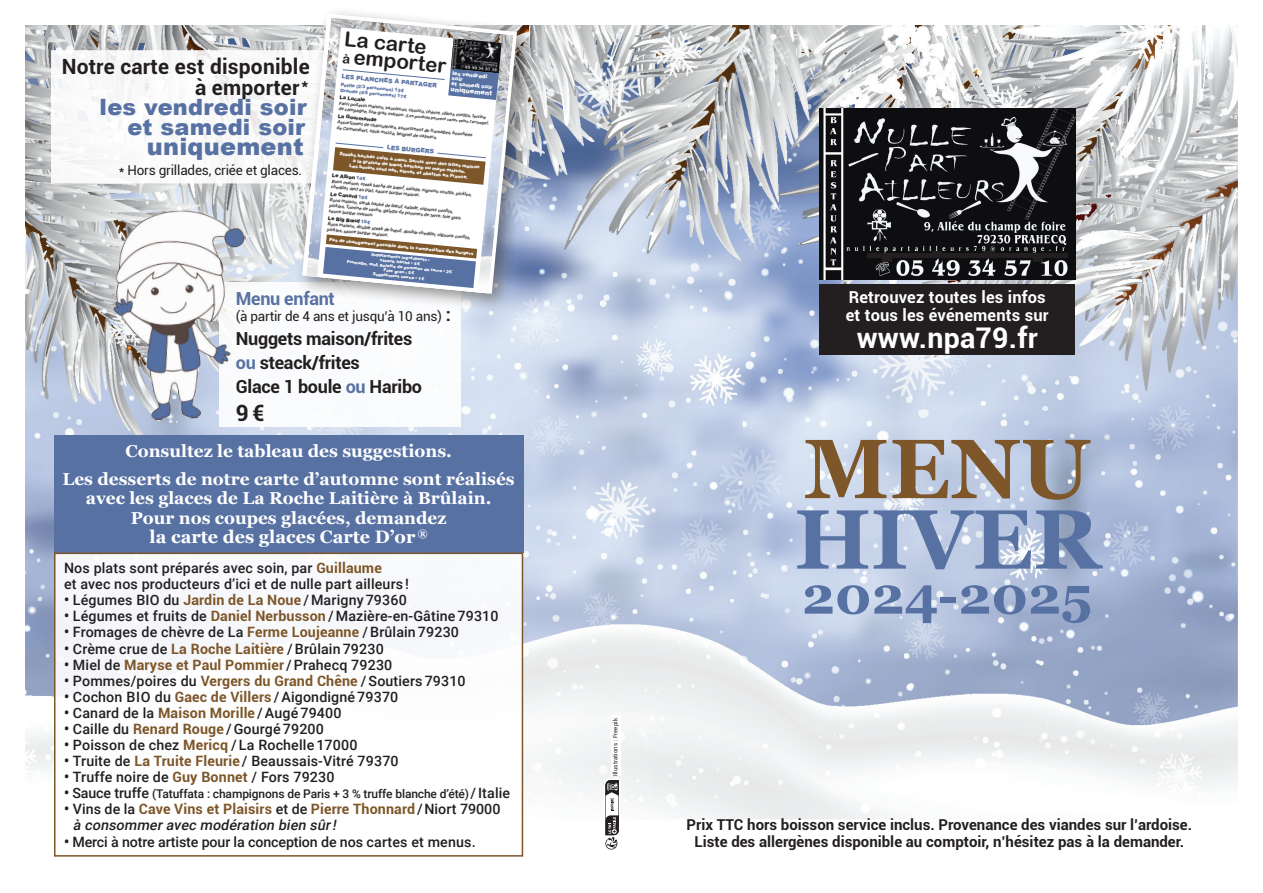
<style>
.page{position:relative;width:1263px;height:893px;background:#fff}
.page>*{position:absolute;margin:0;border:0;box-sizing:border-box;transform-origin:0 0}
.t1{font:700 84px/70.5px "Georgia";color:#5771a3}
.t2{font:700 52.5px "Georgia";color:#5771a3}
.t3{font:700 28.5px "Roboto";letter-spacing:.01em;color:#fff}
.t4{font:900 24px "Arial";letter-spacing:.01em;color:#5771a3}
.t5{font:900 22.5px/20.2px "Arial";letter-spacing:.01em;color:#5771a3;text-align:right}
.t6{font:700 22.5px "Roboto";color:#231f20}
.t7{font:700 21px/20.2px "Roboto";letter-spacing:.01em;color:#231f20;text-align:right}
.t8{font:20.4px/16.8px "Arial Rounded MT Bold";color:#231f20}
.t9{font:700 18px/24px "Roboto";letter-spacing:-.015em;color:#231f20}
.t10{font:700 18px "Georgia";color:#fff}
.t11{font:700 18px "Roboto";letter-spacing:-.015em;color:#5771a3}
.t12{font:700 17.25px/19.5px "Georgia";color:#fff;text-align:center}
.t13{font:700 16.5px/18px "Roboto";letter-spacing:.01em;color:#fff}
.t14{font:700 15px "Roboto";color:#231f20}
.t15{font:500 14.25px/16px "Roboto";letter-spacing:.01em;color:#231f20}
.t16{font:700 14.25px/16px "Roboto";letter-spacing:.01em;color:#7d5629}
.t17{font:500 14.25px "Roboto";letter-spacing:-.01em;color:#231f20}
.t18{font:13.5px "Roboto";letter-spacing:-.015em;color:#231f20}
.t19{font:500 12px "Roboto";letter-spacing:-.01em;color:#231f20}
.t20{font:900 6.45px "Arial";color:#fff}
.t21{font:900 6px "Arial";color:#5771a3}
.t22{font:6px "Roboto";letter-spacing:.01em;color:#231f20}
.t23{font:900 5.55px/5.1px "Arial";color:#fff}
.t24{font:900 5.1px "Arial";color:#231f20}
.t25{font:italic 500 4.65px/5.2px "Roboto";color:#231f20}
.t26{font:900 4.65px/5.6px "Arial";color:#fff;text-align:center}
.t27{font:900 4.65px/5.6px "Arial";color:#5771a3}
.t28{font:900 4.5px "Arial";color:#fff}
.t29{font:900 4.2px/4.8px "Arial";color:#fff;text-align:center}
.t30{font:italic 500 4.2px "Roboto";color:#231f20}
.s1{font-size:12.9px}
.s2{font-size:4.65px;color:#5771a3}
.s3{font-weight:700;font-size:18px}
.s4{color:#5771a3}
.s5{font-weight:700;color:#7d5629}
.s6{font-weight:700}
.s7{font-weight:700;font-size:14.25px}
.s8{font-size:14.25px}
.s9{color:#231f20}
.s10{font-weight:500;color:#231f20}
.s11{font-weight:500;font-style:italic;color:#231f20}
.s12{color:#7d5629}
</style>
<div class="page">
<img style="left:778px;top:26px;width:459px;height:384px">
<img style="left:461px;top:26px;width:317px;height:384px">
<img style="left:26px;top:26px;width:282px;height:744px">
<img style="left:742px;top:410px;width:495px;height:409px">
<img style="left:308px;top:410px;width:434px;height:409px">
<div style="left:219px;top:283px;width:241px;height:144px;background:#fff"></div>
<img style="left:109px;top:293px;width:122px;height:129px">
<div style="left:54px;top:435px;width:469px;height:118px;background:#5771a3"></div>
<div style="left:55px;top:553px;width:467px;height:303px;background:#fff"></div>
<div style="left:54px;top:553px;width:469px;height:304px;border:2px solid #7d5629"></div>
<div style="left:611px;top:715px;width:9px;height:61px;background:#fff"></div>
<svg style="left:604px;top:778px;width:16px;height:72px"></svg>
<svg style="left:819px;top:109px;width:266px;height:181px"></svg>
<div style="left:882px;top:255px;width:9px;height:6px;background:#231f20"></div>
<div style="left:932px;top:251px;width:10px;height:6px;background:#231f20"></div>
<div style="left:983px;top:251px;width:9px;height:7px;background:#231f20"></div>
<div style="left:1034px;top:255px;width:9px;height:6px;background:#231f20"></div>
<div style="left:819px;top:284px;width:256px;height:71px;background:#231f20"></div>
<div style="left:295px;top:6px;width:242px;height:308px;background:#231f20;opacity:.5"></div>
<svg style="left:302px;top:14px;width:215px;height:280px"></svg>
<img style="left:306px;top:18px;width:207px;height:275px">
<svg style="left:51px;top:28px;width:451px;height:265px"></svg>
<p class="t7" style="left:62px;top:56px;width:250px">Notre carte est disponible à emporter<sup>*</sup></p>
<p class="t5" style="left:100px;top:96px;width:209px">les vendredi soir et samedi soir</p>
<p class="t4" style="left:147px;top:129px;width:158px">uniquement</p>
<p class="t18" style="left:119px;top:161px;width:185px">* Hors grillades, criée et glaces.</p>
<h3 class="t8" style="left:345px;top:31px;width:105px;rotate:5deg">La carte<br><span class="s1">à</span> emporter</h3>
<p class="t23" style="left:452px;top:71px;width:43px;rotate:5deg">les vendredi soir<br>et samedi soir</p>
<p class="t20" style="left:451px;top:85px;width:43px;rotate:5deg">uniquement</p>
<p class="t21" style="left:342px;top:72px;width:97px;rotate:5deg">LES PLANCHES À PARTAGER</p>
<p class="t27" style="left:341px;top:82px;width:68px;rotate:5deg">Petite (2/3 personnes) 13€<br>Grande (4/5 personnes) 17€</p>
<p class="t24" style="left:340px;top:94px;width:27px;rotate:5deg">La Locale</p>
<p class="t25" style="left:339px;top:101px;width:149px;rotate:5deg">Farci poitevin maison, saucisson, chorizo, chèvre, rillons confi ts, terrine de campagne, foie gras maison.</p>
<p class="t24" style="left:338px;top:112px;width:41px;rotate:5deg">La Gourmande</p>
<p class="t30" style="left:406px;top:112px;width:85px;rotate:6deg">(Les produits peuvent varier selon l’arrivage).</p>
<p class="t25" style="left:337px;top:119px;width:137px;line-height:5.8px;rotate:5deg">Assortiment de charcuteries, assortiment de fromages, bouchées de Camembert, stick mozza, beignet de calmars.</p>
<p class="t24" style="left:332px;top:172px;width:35px;rotate:5deg">Le Alban <span class="s2">14€</span></p>
<p class="t25" style="left:332px;top:179px;width:142px;rotate:5deg">Buns maison, steak haché de bœuf, salade, oignons confi ts, pickles, cheddar, œuf au plat, sauce burger maison.</p>
<p class="t21" style="left:387px;top:143px;width:49px;rotate:5deg">LES BURGERS</p>
<p class="t26" style="left:340px;top:150px;width:142px;rotate:6deg">Steaks hachés cuits à cœur. Servis avec des frites maison à la graisse de bœuf, ketchup ou mayo maison.<br>Les bovins sont nés, élevés et abattus en France.</p>
<p class="t24" style="left:331px;top:190px;width:39px;rotate:5deg">Le Canard <span class="s2">16€</span></p>
<p class="t25" style="left:330px;top:197px;width:134px;rotate:5deg">Buns maison, steak haché de bœuf, salade, oignons confi ts, pickles, Tomme de vache, galette de pommes de terre, foie gras, sauce burger maison.</p>
<p class="t24" style="left:328px;top:214px;width:44px;rotate:5deg">Le Big Bœuf <span class="s2">15€</span></p>
<p class="t25" style="left:328px;top:222px;width:145px;rotate:5deg">Buns maison, double steak de bœuf, double cheddar, oignons confi ts, pickles, sauce burger maison.</p>
<p class="t28" style="left:329px;top:237px;width:147px;rotate:5deg">Pas de changement possible dans la composition des burgers</p>
<p class="t29" style="left:348px;top:249px;width:107px;rotate:6deg">Suppléments ingrédients :<br>steack hâché : 4€<br>Fromage, œuf, galette de pommes de terre : 2€<br>Foie gras : 5€<br>Supplément sauce : 1€</p>
<p class="t11" style="left:236px;top:285px;width:101px">Menu enfant</p>
<p class="t18" style="left:236px;top:307px;width:217px">(à partir de 4 ans et jusqu’à 10 ans) <span class="s3">:</span></p>
<p class="t9" style="left:236px;top:326px;width:178px">Nuggets maison/frites <span class="s4">ou</span> steack/frites</p>
<p class="t9" style="left:236px;top:374px;width:188px">Glace 1 boule <span class="s4">ou</span> Haribo</p>
<p class="t6" style="left:236px;top:397px;width:31px">9 €</p>
<p class="t12" style="left:125px;top:440px;width:328px">Consultez le tableau des suggestions.</p>
<p class="t12" style="left:63px;top:468px;width:454px">Les desserts de notre carte d’automne sont réalisés avec les glaces de La Roche Laitière à Brûlain.</p>
<p class="t12" style="left:131px;top:507px;width:317px">Pour nos coupes glacées, demandez</p>
<p class="t10" style="left:150px;top:523px;width:279px">la carte des glaces Carte D’or <sup>®</sup></p>
<p class="t15" style="left:64px;top:560px;width:347px">Nos plats sont préparés avec soin, par <span class="s5">Guillaume<br></span>et avec nos producteurs d’ici et de nulle part ailleurs !</p>
<p class="t15" style="left:64px;top:592px;width:344px"><span class="s6">•</span> Légumes BIO du <span class="s5">Jardin de La Noue</span> / Marigny 79360</p>
<p class="t15" style="left:64px;top:608px;width:436px"><span class="s6">•</span> Légumes et fruits de <span class="s5">Daniel Nerbusson</span> / Mazière-en-Gâtine 79310</p>
<p class="t15" style="left:64px;top:624px;width:396px"><span class="s6">•</span> Fromages de chèvre de La <span class="s5">Ferme Loujeanne</span> / Brûlain 79230</p>
<p class="t15" style="left:64px;top:640px;width:321px"><span class="s6">•</span> Crème crue de <span class="s5">La Roche Laitière</span> / Brûlain 79230</p>
<p class="t15" style="left:64px;top:656px;width:330px"><span class="s6">•</span> Miel de <span class="s5">Maryse et Paul Pommier</span> / Prahecq 79230</p>
<p class="t15" style="left:64px;top:672px;width:403px"><span class="s6">•</span> Pommes/poires du <span class="s5">Vergers du Grand Chêne</span> / Soutiers 79310</p>
<p class="t15" style="left:64px;top:688px;width:336px"><span class="s6">•</span> Cochon BIO du <span class="s5">Gaec de Villers</span> / Aigondigné 79370</p>
<p class="t15" style="left:64px;top:704px;width:279px"><span class="s6">•</span> Canard de la <span class="s5">Maison Morille</span> / Augé 79400</p>
<p class="t15" style="left:64px;top:720px;width:261px"><span class="s6">•</span> Caille du <span class="s5">Renard Rouge</span> / Gourgé 79200</p>
<p class="t15" style="left:64px;top:736px;width:295px"><span class="s6">•</span> Poisson de chez <span class="s5">Mericq</span> / La Rochelle 17000</p>
<p class="t15" style="left:64px;top:752px;width:336px"><span class="s6">•</span> Truite de <span class="s5">La Truite Fleurie</span> / Beaussais-Vitré 79370</p>
<p class="t15" style="left:64px;top:768px;width:272px"><span class="s6">•</span> Truffe noire de <span class="s5">Guy Bonnet</span> / Fors 79230</p>
<p class="t19" style="left:64px;top:785px;width:448px"><span class="s7">•</span> <span class="s8">Sauce truffe</span> (Tatuffata : champignons de Paris + 3 % truffe blanche d’été) <span class="s8">/ Italie</span></p>
<p class="t16" style="left:73px;top:800px;width:429px;text-indent:-9px"><span class="s9">•</span> <span class="s10">Vins de la</span> Cave Vins et Plaisirs <span class="s10">et de</span> Pierre Thonnard <span class="s10">/ Niort 79000 </span><span class="s11">à consommeravec modération bien sûr!</span></p>
<p class="t17" style="left:64px;top:831px;width:413px"><span class="s6">•</span> Merci à notre artiste pour la conception de nos cartes et menus.</p>
<p class="t22" style="left:611px;top:776px;width:59px;rotate:-90deg">Illustrations : Freepik</p>
<p class="t13" style="left:846px;top:288px;width:204px">Retrouvez toutes les infos et tous les événements sur</p>
<p class="t3" style="left:857px;top:318px;width:183px">www.npa79.fr</p>
<p class="t1" style="left:794px;top:429px;width:307px"><span class="s12">MENU<br></span>HIVER</p>
<p class="t2" style="left:802px;top:556px;width:292px">2024-2025</p>
<p class="t14" style="left:687px;top:814px;width:507px">Prix TTC hors boisson service inclus. Provenance des viandes sur l’ardoise.</p>
<p class="t14" style="left:694px;top:831px;width:491px">Liste des allergènes disponible au comptoir, n’hésitez pas à la demander.</p>
</div>
